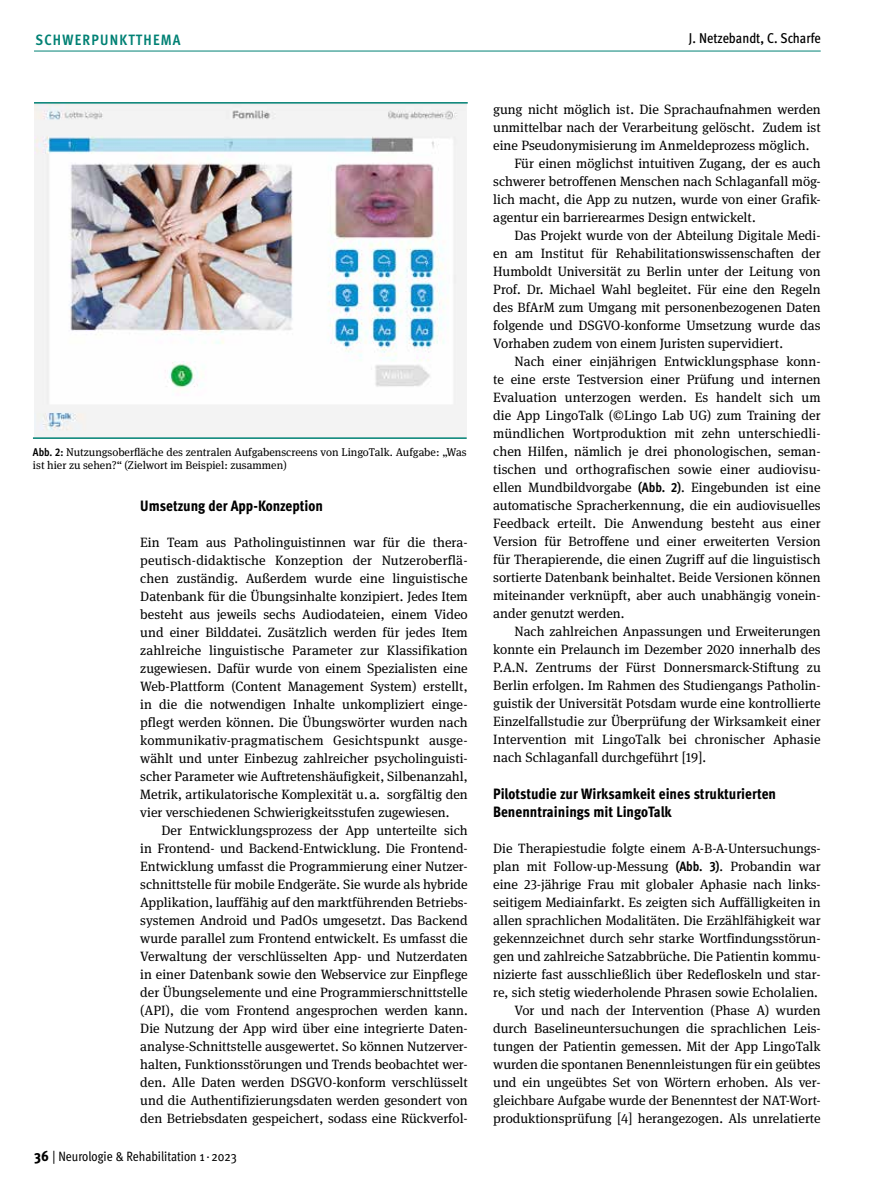
<style>
.page{position:relative;width:893px;height:1191px;background:#fff}
.page>*{position:absolute;margin:0;border:0;box-sizing:border-box;transform-origin:0 0}
.t1{font:800 15px/18px "Meta Cond OT";color:#000}
.t2{font:700 15px "Meta Cond OT";letter-spacing:.085em;color:#008174}
.t3{font:500 14.25px "Meta Cond OT";color:#000}
.t4{font:13.5px/18px "Meta Serif Pro";color:#000;text-align:justify}
.t5{font:13.5px "Meta Cond OT";color:#000}
.t6{font:11.25px/13.5px "Meta Serif Pro";color:#000}
.s1{font-family:"Meta Cond OT";font-weight:700}
.s2{font-weight:800;font-size:15px}
</style>
<div class="page">
<img style="left:34px;top:104px;width:432px;height:333px">
<hr style="left:33px;top:437px;width:434px;height:2px;background:#008174">
<hr style="left:34px;top:102px;width:434px;height:2px;background:#008174">
<hr style="left:34px;top:51px;width:787px;height:1px;background:#008174">
<p class="t2" style="left:36px;top:30px;width:146px">SCHWERPUNKTTHEMA</p>
<p class="t3" style="left:689px;top:30px;width:133px">J. Netzebandt, C. Scharfe</p>
<p class="t6" style="left:33px;top:445px;width:435px"><span class="s1">Abb. 2:</span> Nutzungsoberfläche des zentralen Aufgabenscreens von LingoTalk. Aufgabe: „Was ist hier zu sehen?“ (Zielwort im Beispiel: zusammen)</p>
<p class="t1" style="left:140px;top:497px;width:184px">Umsetzung der App-Konzeption</p>
<p class="t4" style="left:140px;top:532px;width:329px">Ein Team aus Patholinguistinnen war für die thera&shy;peutisch-didaktische Konzeption der Nutzeroberflä&shy;chen zuständig. Außerdem wurde eine linguistische Datenbank für die Übungsinhalte konzipiert. Jedes Item besteht aus jeweils sechs Audiodateien, einem Video und einer Bilddatei. Zusätzlich werden für jedes Item zahlreiche linguistische Parameter zur Klassifikation zugewiesen. Dafür wurde von einem Spezialisten eine Web-Plattform (Content Management System) erstellt, in die die notwendigen Inhalte unkompliziert einge&shy;pflegt werden können. Die Übungswörter wurden nach kommunikativ-pragmatischem Gesichtspunkt ausge&shy;wählt und unter Einbezug zahlreicher psycholinguisti&shy;scher Parameter wie Auftretenshäufigkeit, Silbenanzahl, Metrik, artikulatorische Komplexität u.a. sorgfältig den vier verschiedenen Schwierigkeitsstufen zugewiesen.</p>
<p class="t4" style="left:140px;top:820px;width:329px;text-indent:21px">Der Entwicklungsprozess der App unterteilte sich in Frontend- und Backend-Entwicklung. Die Frontend-Entwicklung umfasst die Programmierung einer Nutzer&shy;schnittstelle für mobile Endgeräte. Sie wurde als hybride Applikation, lauffähig auf den marktführenden Betriebs&shy;systemen Android und PadOs umgesetzt. Das Backend wurde parallel zum Frontend entwickelt. Es umfasst die Verwaltung der verschlüsselten App- und Nutzerdaten in einer Datenbank sowie den Webservice zur Einpflege der Übungselemente und eine Programmierschnittstelle (API), die vom Frontend angesprochen werden kann.<br>Die Nutzung der App wird über eine integrierte Daten&shy;analyse-Schnittstelle ausgewertet. So können Nutzerver&shy;halten, Funktionsstörungen und Trends beobachtet wer&shy;den. Alle Daten werden DSGVO-konform verschlüsselt und die Authentifizierungsdaten werden gesondert von den Betriebsdaten gespeichert, sodass eine Rückverfol-</p>
<p class="t5" style="left:34px;top:1148px;width:204px"><span class="s2">36</span> | Neurologie &amp; Rehabilitation 1· 2023</p>
<p class="t4" style="left:493px;top:100px;width:329px">gung nicht möglich ist. Die Sprachaufnahmen werden</p>
<p class="t4" style="left:493px;top:118px;width:329px">unmittelbar nach der Verarbeitung gelöscht. Zudem ist</p>
<p class="t4" style="left:493px;top:136px;width:318px">eine Pseudonymisierung im Anmeldeprozess möglich.</p>
<p class="t4" style="left:514px;top:154px;width:308px">Für einen möglichst intuitiven Zugang, der es auch</p>
<p class="t4" style="left:493px;top:172px;width:329px">schwerer betroffenen Menschen nach Schlaganfall mög-</p>
<p class="t4" style="left:493px;top:190px;width:327px">lich macht, die App zu nutzen, wurde von einer Grafik-</p>
<p class="t4" style="left:493px;top:208px;width:264px">agentur ein barrierearmes Design entwickelt.</p>
<p class="t4" style="left:514px;top:226px;width:308px">Das Projekt wurde von der Abteilung Digitale Medi-</p>
<p class="t4" style="left:493px;top:244px;width:329px">en am Institut für Rehabilitationswissenschaften der</p>
<p class="t4" style="left:493px;top:262px;width:329px">Humboldt Universität zu Berlin unter der Leitung von</p>
<p class="t4" style="left:493px;top:280px;width:329px">Prof. Dr. Michael Wahl begleitet. Für eine den Regeln</p>
<p class="t4" style="left:493px;top:298px;width:329px">des BfArM zum Umgang mit personenbezogenen Daten</p>
<p class="t4" style="left:493px;top:316px;width:329px">folgende und DSGVO-konforme Umsetzung wurde das</p>
<p class="t4" style="left:493px;top:334px;width:291px">Vorhaben zudem von einem Juristen supervidiert.</p>
<p class="t4" style="left:514px;top:352px;width:308px">Nach einer einjährigen Entwicklungsphase konn-</p>
<p class="t4" style="left:493px;top:370px;width:329px">te eine erste Testversion einer Prüfung und internen</p>
<p class="t4" style="left:493px;top:388px;width:329px">Evaluation unterzogen werden. Es handelt sich um</p>
<p class="t4" style="left:493px;top:406px;width:329px">die App LingoTalk (©Lingo Lab UG) zum Training der</p>
<p class="t4" style="left:493px;top:424px;width:329px">mündlichen Wortproduktion mit zehn unterschiedli-</p>
<p class="t4" style="left:493px;top:442px;width:329px">chen Hilfen, nämlich je drei phonologischen, seman-</p>
<p class="t4" style="left:493px;top:460px;width:329px">tischen und orthografischen sowie einer audiovisu-</p>
<p class="t4" style="left:493px;top:478px;width:329px">ellen Mundbildvorgabe <span class="s1">(Abb. 2)</span>. Eingebunden ist eine</p>
<p class="t4" style="left:493px;top:496px;width:329px">automatische Spracherkennung, die ein audiovisuelles</p>
<p class="t4" style="left:493px;top:514px;width:329px">Feedback erteilt. Die Anwendung besteht aus einer</p>
<p class="t4" style="left:493px;top:532px;width:329px">Version für Betroffene und einer erweiterten Version</p>
<p class="t4" style="left:493px;top:550px;width:329px">für Therapierende, die einen Zugriff auf die linguistisch</p>
<p class="t4" style="left:493px;top:568px;width:329px">sortierte Datenbank beinhaltet. Beide Versionen können</p>
<p class="t4" style="left:493px;top:586px;width:329px">miteinander verknüpft, aber auch unabhängig vonein-</p>
<p class="t4" style="left:493px;top:604px;width:133px">ander genutzt werden.</p>
<p class="t4" style="left:514px;top:622px;width:308px">Nach zahlreichen Anpassungen und Erweiterungen</p>
<p class="t4" style="left:493px;top:640px;width:329px">konnte ein Prelaunch im Dezember 2020 innerhalb des</p>
<p class="t4" style="left:493px;top:658px;width:329px">P.A.N. Zentrums der Fürst Donnersmarck-Stiftung zu</p>
<p class="t4" style="left:493px;top:676px;width:329px">Berlin erfolgen. Im Rahmen des Studiengangs Patholin-</p>
<p class="t4" style="left:493px;top:694px;width:329px">guistik der Universität Potsdam wurde eine kontrollierte</p>
<p class="t4" style="left:493px;top:712px;width:329px">Einzelfallstudie zur Überprüfung der Wirksamkeit einer</p>
<p class="t4" style="left:493px;top:730px;width:329px">Intervention mit LingoTalk bei chronischer Aphasie</p>
<p class="t4" style="left:493px;top:748px;width:214px">nach Schlaganfall durchgeführt [19].</p>
<p class="t1" style="left:493px;top:785px;width:284px">Pilotstudie zur Wirksamkeit eines strukturierten<br>Benenntrainings mit LingoTalk</p>
<p class="t4" style="left:493px;top:838px;width:329px;text-align:right">Die Therapiestudie folgte einem A-B-A-Untersuchungs&shy;plan mit Follow-up-Messung <span class="s1">(Abb. 3)</span>. Probandin war eine 23-jährige Frau mit globaler Aphasie nach links&shy;seitigem Mediainfarkt. Es zeigten sich Auffälligkeiten in allen sprachlichen Modalitäten. Die Erzählfähigkeit war gekennzeichnet durch sehr starke Wortfindungsstörun&shy;gen und zahlreiche Satzabbrüche. Die Patientin kommu&shy;nizierte fast ausschließlich über Redefloskeln und star&shy;re, sich stetig wiederholende Phrasen sowie Echolalien.<br>Vor und nach der Intervention (Phase A) wurden durch Baselineuntersuchungen die sprachlichen Leis&shy;tungen der Patientin gemessen. Mit der App LingoTalk wurden die spontanen Benennleistungen für ein geübtes und ein ungeübtes Set von Wörtern erhoben. Als ver&shy;gleichbare Aufgabe wurde der Benenntest der NAT-Wort&shy;produktionsprüfung [4] herangezogen. Als unrelatierte</p>
</div>
